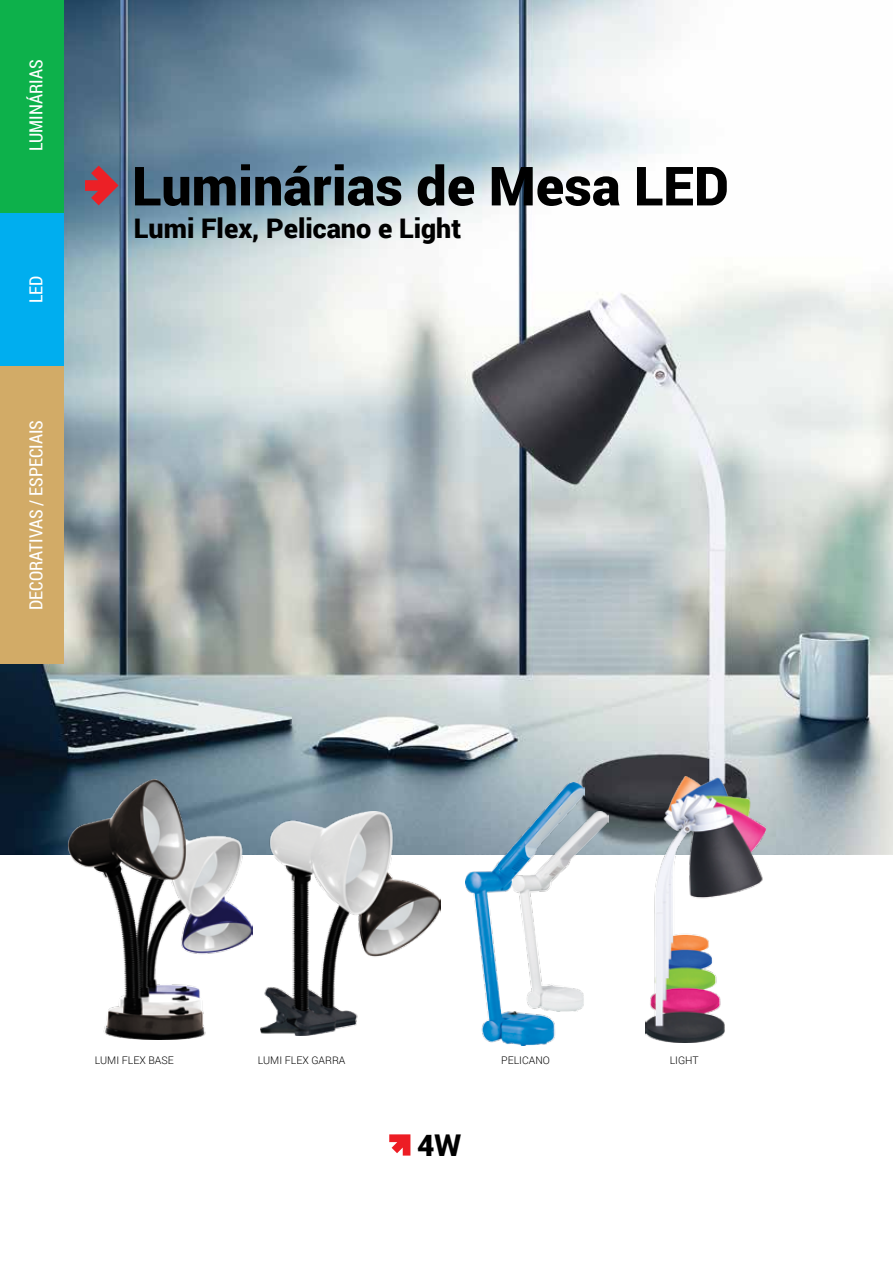
<style>
.page{position:relative;width:893px;height:1263px;background:#fff}
.page>*{position:absolute;margin:0;border:0;box-sizing:border-box;transform-origin:0 0}
.t1{font:900 54px "Roboto";color:#000}
.t2{font:900 30px "Roboto";color:#000}
.t3{font:900 27px "Roboto";color:#000}
.t4{font:18px "Roboto Condensed";color:#fff}
.t5{font:300 10.5px "Roboto";color:#000}
</style>
<div class="page">
<img style="left:0;top:0;width:893px;height:855px">
<svg style="left:85px;top:166px;width:34px;height:39px"></svg>
<div style="left:0;top:213px;width:64px;height:153px;background:#00aeef"></div>
<div style="left:0;top:0;width:64px;height:213px;background:#0db14b"></div>
<div style="left:0;top:366px;width:64px;height:297px;background:#d2ab67"></div>
<img style="left:584px;top:812px;width:24px;height:43px">
<img style="left:466px;top:783px;width:118px;height:262px">
<img style="left:645px;top:776px;width:120px;height:266px">
<img style="left:68px;top:780px;width:184px;height:259px">
<img style="left:261px;top:812px;width:179px;height:223px">
<svg style="left:389px;top:1134px;width:21px;height:21px"></svg>
<h3 class="t4" style="left:24px;top:151px;width:93px;rotate:-90deg">LUMINÁRIAS</h3>
<h3 class="t4" style="left:24px;top:303px;width:29px;rotate:-90deg">LED</h3>
<h3 class="t4" style="left:24px;top:610px;width:191px;rotate:-90deg">DECORATIVAS / ESPECIAIS</h3>
<h1 class="t1" style="left:132px;top:148px;width:599px">Luminárias de Mesa LED</h1>
<h3 class="t3" style="left:134px;top:209px;width:329px">Lumi Flex, Pelicano e Light</h3>
<p class="t5" style="left:95px;top:1053px;width:80px">LUMI FLEX BASE</p>
<p class="t5" style="left:258px;top:1053px;width:89px">LUMI FLEX GARRA</p>
<p class="t5" style="left:501px;top:1053px;width:50px">PELICANO</p>
<p class="t5" style="left:670px;top:1053px;width:31px">LIGHT</p>
<h2 class="t2" style="left:417px;top:1124px;width:46px">4W</h2>
</div>
